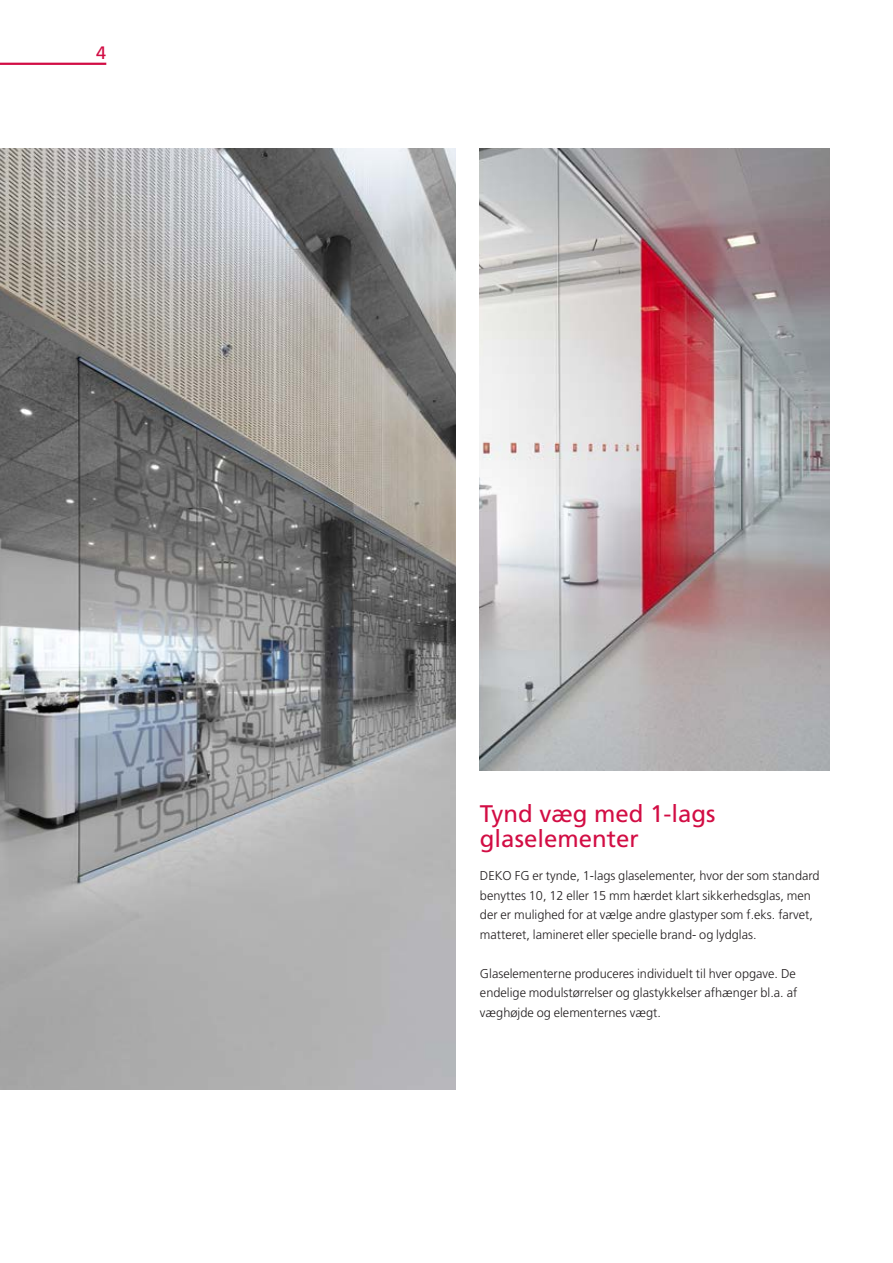
<style>
.page{position:relative;width:893px;height:1263px;background:#fff}
.page>*{position:absolute;margin:0;border:0;box-sizing:border-box;transform-origin:0 0}
.t1{font:24px/25.5px "Frutiger";color:#d20d44}
.t2{font:18px "Frutiger";color:#d20d44}
.t3{font:300 12.75px/19.5px "Frutiger";color:#231f20}
</style>
<div class="page">
<hr style="left:0;top:63px;width:106px;height:2px;background:#d20d44">
<img style="left:0;top:149px;width:455px;height:941px">
<img style="left:480px;top:149px;width:349px;height:622px">
<h2 class="t2" style="left:96px;top:42px;width:12px">4</h2>
<h1 class="t1" style="left:480px;top:800px;width:237px">Tynd væg med 1-lags glaselementer</h1>
<p class="t3" style="left:480px;top:866px;width:341px">DEKO FG er tynde, 1-lags glaselementer, hvor der som standard benyttes 10, 12 eller 15 mm hærdet klart sikkerhedsglas, men der er mulighed for at vælge andre glastyper som f.eks. farvet, matteret, lamineret eller specielle brand- og lydglas.</p>
<p class="t3" style="left:480px;top:963px;width:319px;text-align:justify">Glaselementerne produceres individuelt til hver opgave. De endelige modulstørrelser og glastykkelser afhænger bl.a. af væghøjde og elementernes vægt.</p>
</div>
